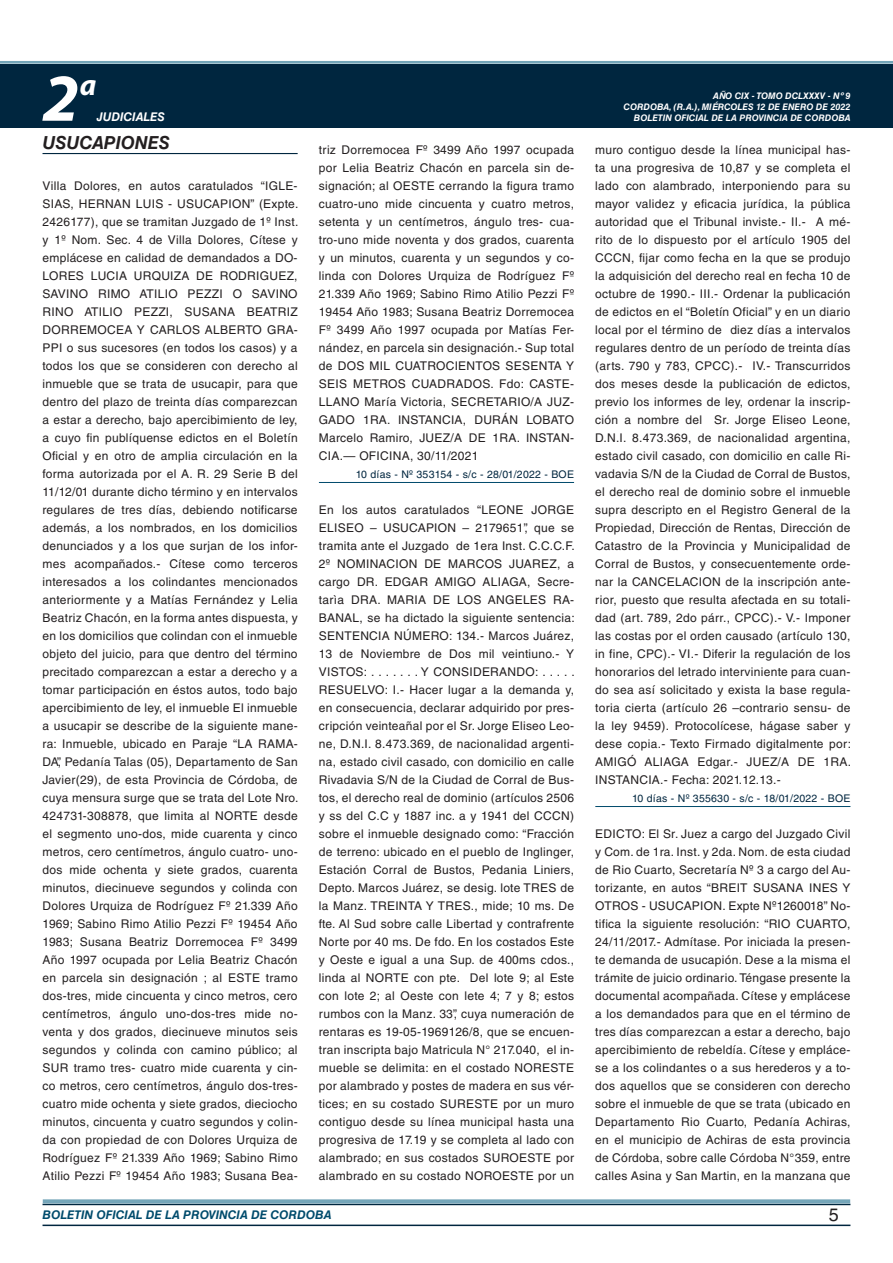
<style>
.page{position:relative;width:893px;height:1263px;background:#fff}
.page>*{position:absolute;margin:0;border:0;box-sizing:border-box;transform-origin:0 0}
.t1{font:italic 700 67.5px "Myriad Pro";color:#fff}
.t2{font:italic 700 30px "Myriad Pro";color:#fff}
.t3{font:italic 700 18px "Helvetica LT Std";color:#231f20}
.t4{font:18px "Helvetica LT Std";color:#231f20}
.t5{font:12px/18px "Helvetica LT Std";letter-spacing:.025em;color:#231f20;text-align:justify}
.t6{font:italic 700 12px "Helvetica LT Std";color:#004b6c}
.t7{font:italic 700 12px "Helvetica LT Std";color:#fff}
.t8{font:10.5px "Helvetica LT Std";letter-spacing:.025em;color:#00263f}
.t9{font:italic 700 9px/10.8px "Helvetica LT Std";color:#fff;text-align:right}
</style>
<div class="page">
<div style="left:0;top:61px;width:893px;height:6px;background:#fff;opacity:.75"></div>
<div style="left:0;top:64px;width:893px;height:64px;background:#00263f"></div>
<hr style="left:43px;top:1224px;width:807px;height:2px;background:#00263f">
<div style="left:42px;top:1198px;width:809px;height:8px;background:#fff;opacity:.75"></div>
<hr style="left:43px;top:153px;width:255px;height:1px;background:#00263f">
<hr style="left:319px;top:482px;width:255px;height:1px;background:#004b6c">
<hr style="left:595px;top:806px;width:255px;height:1px;background:#004b6c">
<h1 class="t1" style="left:43px;top:54px;width:38px">2</h1>
<h2 class="t2" style="left:80px;top:66px;width:18px">a</h2>
<h3 class="t3" style="left:43px;top:131px;width:129px">USUCAPIONES</h3>
<p class="t5" style="left:43px;top:177px;width:257px">Villa Dolores, en autos caratulados “IGLE-SIAS, HERNAN LUIS - USUCAPION” (Expte.<br>2426177), que se tramitan Juzgado de 1º Inst. y 1º Nom. Sec. 4 de Villa Dolores, Cítese y emplácese en calidad de demandados a DO-LORES LUCIA URQUIZA DE RODRIGUEZ, SAVINO RIMO ATILIO PEZZI O SAVINO RINO ATILIO PEZZI, SUSANA BEATRIZ DORREMOCEA Y CARLOS ALBERTO GRA-PPI o sus sucesores (en todos los casos) y a todos los que se consideren con derecho al inmueble que se trata de usucapir, para que dentro del plazo de treinta días comparezcan a estar a derecho, bajo apercibimiento de ley, a cuyo fin publíquense edictos en el Boletín Oficial y en otro de amplia circulación en la forma autorizada por el A. R. 29 Serie B del 11/12/01 durante dicho término y en intervalos regulares de tres días, debiendo notificarse además, a los nombrados, en los domicilios denunciados y a los que surjan de los infor&shy;mes acompañados.- Cítese como terceros interesados a los colindantes mencionados anteriormente y a Matías Fernández y Lelia Beatriz Chacón, en la forma antes dispuesta, y en los domicilios que colindan con el inmueble objeto del juicio, para que dentro del término precitado comparezcan a estar a derecho y a tomar participación en éstos autos, todo bajo apercibimiento de ley, el inmueble El inmueble a usucapir se describe de la siguiente mane&shy;ra: Inmueble, ubicado en Paraje “LA RAMA-DA”, Pedanía Talas (05), Departamento de San Javier(29), de esta Provincia de Córdoba, de cuya mensura surge que se trata del Lote Nro.<br>424731-308878, que limita al NORTE desde el segmento uno-dos, mide cuarenta y cinco metros, cero centímetros, ángulo cuatro- uno&shy;dos mide ochenta y siete grados, cuarenta minutos, diecinueve segundos y colinda con Dolores Urquiza de Rodríguez Fº 21.339 Año 1969; Sabino Rimo Atilio Pezzi Fº 19454 Año 1983; Susana Beatriz Dorremocea Fº 3499<br>Año 1997 ocupada por Lelia Beatriz Chacón en parcela sin designación ; al ESTE tramo dos-tres, mide cincuenta y cinco metros, cero centímetros, ángulo uno-dos-tres mide no&shy;venta y dos grados, diecinueve minutos seis segundos y colinda con camino público; al SUR tramo tres- cuatro mide cuarenta y cin&shy;co metros, cero centímetros, ángulo dos-tres&shy;cuatro mide ochenta y siete grados, dieciocho minutos, cincuenta y cuatro segundos y colin&shy;da con propiedad de con Dolores Urquiza de Rodríguez Fº 21.339 Año 1969; Sabino Rimo Atilio Pezzi Fº 19454 Año 1983; Susana Bea-</p>
<p class="t9" style="left:623px;top:91px;width:228px">AÑO CIX - TOMO DCLXXXV - Nº 9<br>CORDOBA, (R.A.), MIÉRCOLES 12 DE ENERO DE 2022</p>
<p class="t7" style="left:97px;top:110px;width:70px">JUDICIALES</p>
<p class="t9" style="left:634px;top:112px;width:218px">BOLETIN OFICIAL DE LA PROVINCIA DE CORDOBA</p>
<p class="t5" style="left:319px;top:141px;width:257px">triz Dorremocea Fº 3499 Año 1997 ocupada por Lelia Beatriz Chacón en parcela sin de&shy;signación; al OESTE cerrando la figura tramo cuatro-uno mide cincuenta y cuatro metros, setenta y un centímetros, ángulo tres- cua&shy;tro-uno mide noventa y dos grados, cuarenta y un minutos, cuarenta y un segundos y co&shy;linda con Dolores Urquiza de Rodríguez Fº 21.339 Año 1969; Sabino Rimo Atilio Pezzi Fº 19454 Año 1983; Susana Beatriz Dorremocea Fº 3499 Año 1997 ocupada por Matías Fer&shy;nández, en parcela sin designación.- Sup total de DOS MIL CUATROCIENTOS SESENTA Y SEIS METROS CUADRADOS. Fdo: CASTE-LLANO María Victoria, SECRETARIO/A JUZ-GADO 1RA. INSTANCIA, DURÁN LOBATO Marcelo Ramiro, JUEZ/A DE 1RA. INSTAN-CIA.— OFICINA, 30/11/2021</p>
<p class="t8" style="left:356px;top:468px;width:220px">10 días - Nº 353154 - s/c - 28/01/2022 - BOE</p>
<p class="t5" style="left:319px;top:501px;width:257px">En los autos caratulados “LEONE JORGE ELISEO – USUCAPION – 2179651”, que se tramita ante el Juzgado de 1era Inst. C.C.C.F.<br>2º NOMINACION DE MARCOS JUAREZ, a cargo DR. EDGAR AMIGO ALIAGA, Secre&shy;tarìa DRA. MARIA DE LOS ANGELES RA-BANAL, se ha dictado la siguiente sentencia:<br>SENTENCIA NÚMERO: 134.- Marcos Juárez, 13 de Noviembre de Dos mil veintiuno.- Y VISTOS: . . . . . . . Y CONSIDERANDO: . . . . .<br>RESUELVO: I.- Hacer lugar a la demanda y, en consecuencia, declarar adquirido por pres&shy;cripción veinteañal por el Sr. Jorge Eliseo Leo&shy;ne, D.N.I. 8.473.369, de nacionalidad argenti&shy;na, estado civil casado, con domicilio en calle Rivadavia S/N de la Ciudad de Corral de Bus&shy;tos, el derecho real de dominio (artículos 2506 y ss del C.C y 1887 inc. a y 1941 del CCCN) sobre el inmueble designado como: “Fracción de terreno: ubicado en el pueblo de Inglinger, Estación Corral de Bustos, Pedania Liniers, Depto. Marcos Juárez, se desig. lote TRES de la Manz. TREINTA Y TRES., mide; 10 ms. De fte. Al Sud sobre calle Libertad y contrafrente Norte por 40 ms. De fdo. En los costados Este y Oeste e igual a una Sup. de 400ms cdos., linda al NORTE con pte. Del lote 9; al Este con lote 2; al Oeste con lete 4; 7 y 8; estos rumbos con la Manz. 33”, cuya numeración de rentaras es 19-05-1969126/8, que se encuen&shy;tran inscripta bajo Matricula N° 217.040, el in&shy;mueble se delimita: en el costado NORESTE por alambrado y postes de madera en sus vér&shy;tices; en su costado SURESTE por un muro contiguo desde su línea municipal hasta una progresiva de 17.19 y se completa al lado con alambrado; en sus costados SUROESTE por alambrado en su costado NOROESTE por un</p>
<p class="t5" style="left:595px;top:141px;width:257px">muro contiguo desde la línea municipal has&shy;ta una progresiva de 10,87 y se completa el lado con alambrado, interponiendo para su mayor validez y eficacia jurídica, la pública autoridad que el Tribunal inviste.- II.- A mé&shy;rito de lo dispuesto por el artículo 1905 del CCCN, fijar como fecha en la que se produjo la adquisición del derecho real en fecha 10 de octubre de 1990.- III.- Ordenar la publicación de edictos en el “Boletín Oficial” y en un diario local por el término de diez días a intervalos regulares dentro de un período de treinta días (arts. 790 y 783, CPCC).- IV.- Transcurridos dos meses desde la publicación de edictos, previo los informes de ley, ordenar la inscrip&shy;ción a nombre del Sr. Jorge Eliseo Leone, D.N.I. 8.473.369, de nacionalidad argentina, estado civil casado, con domicilio en calle Ri&shy;vadavia S/N de la Ciudad de Corral de Bustos, el derecho real de dominio sobre el inmueble supra descripto en el Registro General de la Propiedad, Dirección de Rentas, Dirección de Catastro de la Provincia y Municipalidad de Corral de Bustos, y consecuentemente orde&shy;nar la CANCELACION de la inscripción ante&shy;rior, puesto que resulta afectada en su totali&shy;dad (art. 789, 2do párr., CPCC).- V.- Imponer las costas por el orden causado (artículo 130, in fine, CPC).- VI.- Diferir la regulación de los honorarios del letrado interviniente para cuan&shy;do sea así solicitado y exista la base regula&shy;toria cierta (artículo 26 –contrario sensu- de la ley 9459). Protocolícese, hágase saber y dese copia.- Texto Firmado digitalmente por:<br>AMIGÓ ALIAGA Edgar.- JUEZ/A DE 1RA.<br>INSTANCIA.- Fecha: 2021.12.13.-</p>
<p class="t8" style="left:632px;top:792px;width:220px">10 días - Nº 355630 - s/c - 18/01/2022 - BOE</p>
<p class="t5" style="left:595px;top:825px;width:257px">EDICTO: El Sr. Juez a cargo del Juzgado Civil y Com. de 1ra. Inst. y 2da. Nom. de esta ciudad de Rio Cuarto, Secretaría Nº 3 a cargo del Au&shy;torizante, en autos “BREIT SUSANA INES Y OTROS - USUCAPION. Expte Nº1260018” No&shy;tifica la siguiente resolución: “RIO CUARTO, 24/11/2017.- Admítase. Por iniciada la presen&shy;te demanda de usucapión. Dese a la misma el trámite de juicio ordinario. Téngase presente la documental acompañada. Cítese y emplácese a los demandados para que en el término de tres días comparezcan a estar a derecho, bajo apercibimiento de rebeldía. Cítese y empláce&shy;se a los colindantes o a sus herederos y a to&shy;dos aquellos que se consideren con derecho sobre el inmueble de que se trata (ubicado en Departamento Rio Cuarto, Pedanía Achiras, en el municipio de Achiras de esta provincia de Córdoba, sobre calle Córdoba N°359, entre calles Asina y San Martin, en la manzana que</p>
<p class="t6" style="left:43px;top:1208px;width:290px">BOLETIN OFICIAL DE LA PROVINCIA DE CORDOBA</p>
<h3 class="t4" style="left:829px;top:1204px;width:12px">5</h3>
</div>
